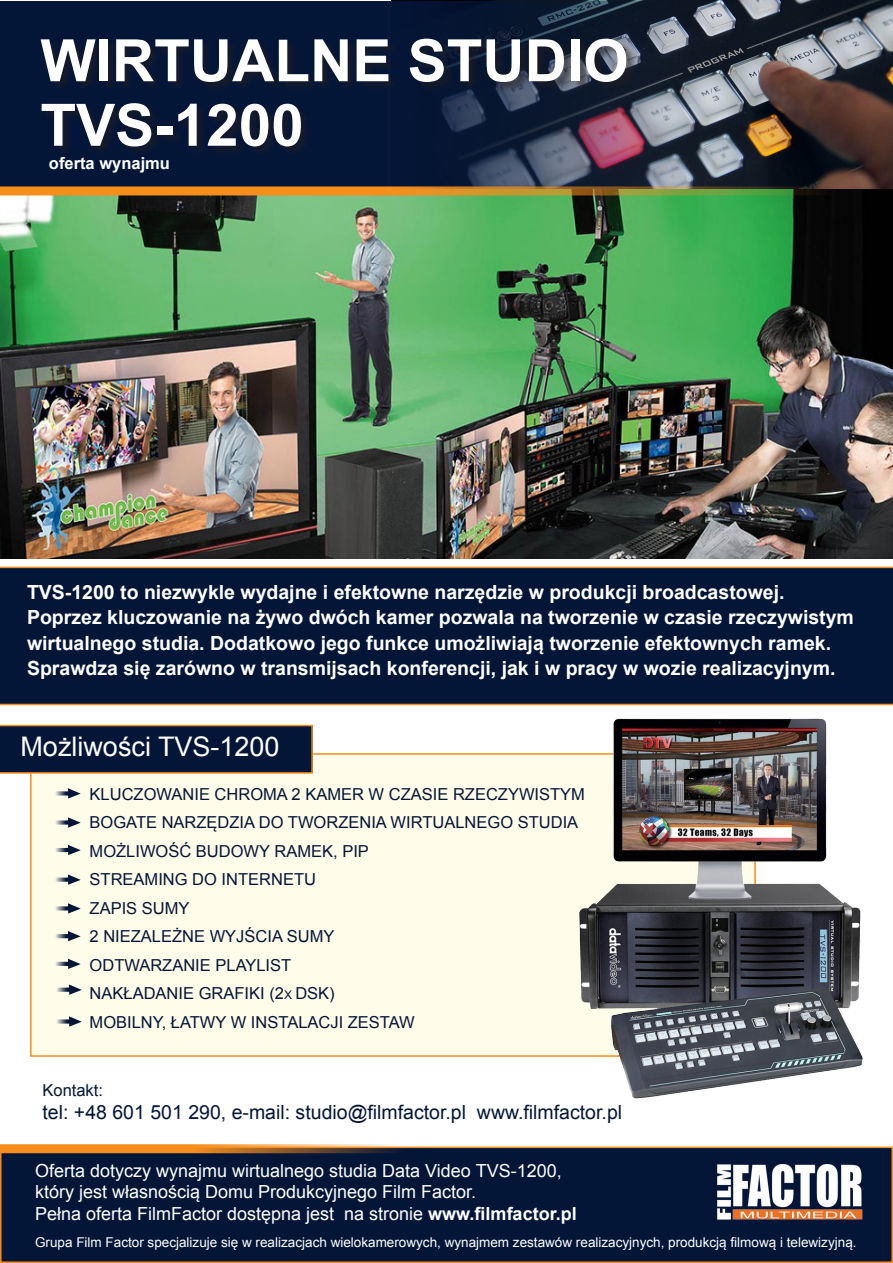
<style>
.page{position:relative;width:893px;height:1263px;background:#fff}
.page>*{position:absolute;margin:0;border:0;box-sizing:border-box;transform-origin:0 0}
.t1{font:700 58.5px "Arial";color:#fff}
.t2{font:27px "Arial";color:#fff}
.t3{font:700 19.5px/25.5px "Arial";color:#fff}
.t4{font:19.5px "Arial";color:#041638}
.t5{font:18px "Arial";color:#fff}
.t6{font:16.5px "Arial";color:#041638}
.t7{font:700 16.5px "Arial";color:#fff}
.t8{font:13.5px "Arial";color:#fff}
.s1{font-size:12px}
.s2{font-weight:700}
</style>
<div class="page">
<div style="left:30px;top:753px;width:726px;height:304px;background:#fffde9;border:2px solid #f68e1e"></div>
<div style="left:1px;top:1147px;width:891px;height:115px;background:#041638"></div>
<div style="left:0;top:1146px;width:893px;height:117px;border:2px solid #f68e1e"></div>
<div style="left:0;top:567px;width:893px;height:138px;background:#041638"></div>
<svg style="left:0;top:725px;width:313px;height:49px;background:#141e37"></svg>
<img style="left:543px;top:718px;width:320px;height:381px">
<img style="left:0;top:195px;width:893px;height:363px">
<img style="left:391px;top:0;width:502px;height:186px">
<svg style="left:1px;top:1px;width:746px;height:185px;background:#223049"></svg>
<img style="left:717px;top:1164px;width:146px;height:56px">
<div style="left:43px;top:40px;width:594px;height:116px;background:#231f20;opacity:.5"></div>
<svg style="left:56px;top:788px;width:25px;height:10px"></svg>
<svg style="left:56px;top:817px;width:25px;height:11px"></svg>
<svg style="left:56px;top:845px;width:25px;height:10px"></svg>
<svg style="left:56px;top:874px;width:25px;height:11px"></svg>
<svg style="left:56px;top:903px;width:25px;height:10px"></svg>
<svg style="left:56px;top:931px;width:25px;height:10px"></svg>
<svg style="left:56px;top:959px;width:25px;height:10px"></svg>
<svg style="left:0;top:186px;width:893px;height:9px;background:#ae7826"></svg>
<svg style="left:0;top:1144px;width:433px;height:9px;background:#ce853a"></svg>
<svg style="left:57px;top:1016px;width:25px;height:11px"></svg>
<svg style="left:57px;top:984px;width:25px;height:11px"></svg>
<p class="t1" style="left:40px;top:22px;width:590px">WIRTUALNE STUDIO</p>
<p class="t1" style="left:40px;top:86px;width:265px">TVS-1200</p>
<p class="t7" style="left:49px;top:152px;width:123px">oferta wynajmu</p>
<p class="t3" style="left:27px;top:580px;width:828px">TVS-1200 to niezwykle wydajne i efektowne narzędzie w produkcji broadcastowej.<br>Poprzez kluczowanie na żywo dwóch kamer pozwala na tworzenie w czasie rzeczywistym wirtualnego studia. Dodatkowo jego funkce umożliwiają tworzenie efektownych ramek.</p>
<p class="t3" style="left:27px;top:656px;width:810px">Sprawdza się zarówno w transmijsach konferencji, jak i w pracy w wozie realizacyjnym.</p>
<p class="t2" style="left:20px;top:729px;width:261px">Możliwości TVS-1200</p>
<p class="t6" style="left:90px;top:783px;width:497px">KLUCZOWANIE CHROMA 2 KAMER W CZASIE RZECZYWISTYM</p>
<p class="t6" style="left:90px;top:812px;width:490px">BOGATE NARZĘDZIA DO TWORZENIA WIRTUALNEGO STUDIA</p>
<p class="t6" style="left:90px;top:840px;width:281px">MOŻLIWOŚĆ BUDOWY RAMEK, PIP</p>
<p class="t6" style="left:90px;top:869px;width:228px">STREAMING DO INTERNETU</p>
<p class="t6" style="left:90px;top:897px;width:101px">ZAPIS SUMY</p>
<p class="t6" style="left:90px;top:926px;width:246px">2 NIEZALEŻNE WYJŚCIA SUMY</p>
<p class="t6" style="left:90px;top:954px;width:203px">ODTWARZANIE PLAYLIST</p>
<p class="t6" style="left:90px;top:983px;width:247px">NAKŁADANIE GRAFIKI (2<span class="s1">X</span> DSK)</p>
<p class="t6" style="left:90px;top:1011px;width:327px">MOBILNY, ŁATWY W INSTALACJI ZESTAW</p>
<p class="t6" style="left:43px;top:1079px;width:62px">Kontakt:</p>
<p class="t4" style="left:43px;top:1099px;width:581px">tel: +48 601 501 290, e-mail: studio@filmfactor.pl www.filmfactor.pl</p>
<p class="t5" style="left:35px;top:1158px;width:528px">Oferta dotyczy wynajmu wirtualnego studia Data Video TVS-1200,</p>
<p class="t5" style="left:35px;top:1180px;width:443px">który jest własnością Domu Produkcyjnego Film Factor.</p>
<p class="t5" style="left:35px;top:1202px;width:543px">Pełna oferta FilmFactor dostępna jest na stronie <span class="s2">www.filmfactor.pl</span></p>
<p class="t8" style="left:35px;top:1234px;width:823px">Grupa Film Factor specjalizuje się w realizacjach wielokamerowych, wynajmem zestawów realizacyjnych, produkcją filmową i telewizyjną.</p>
</div>
